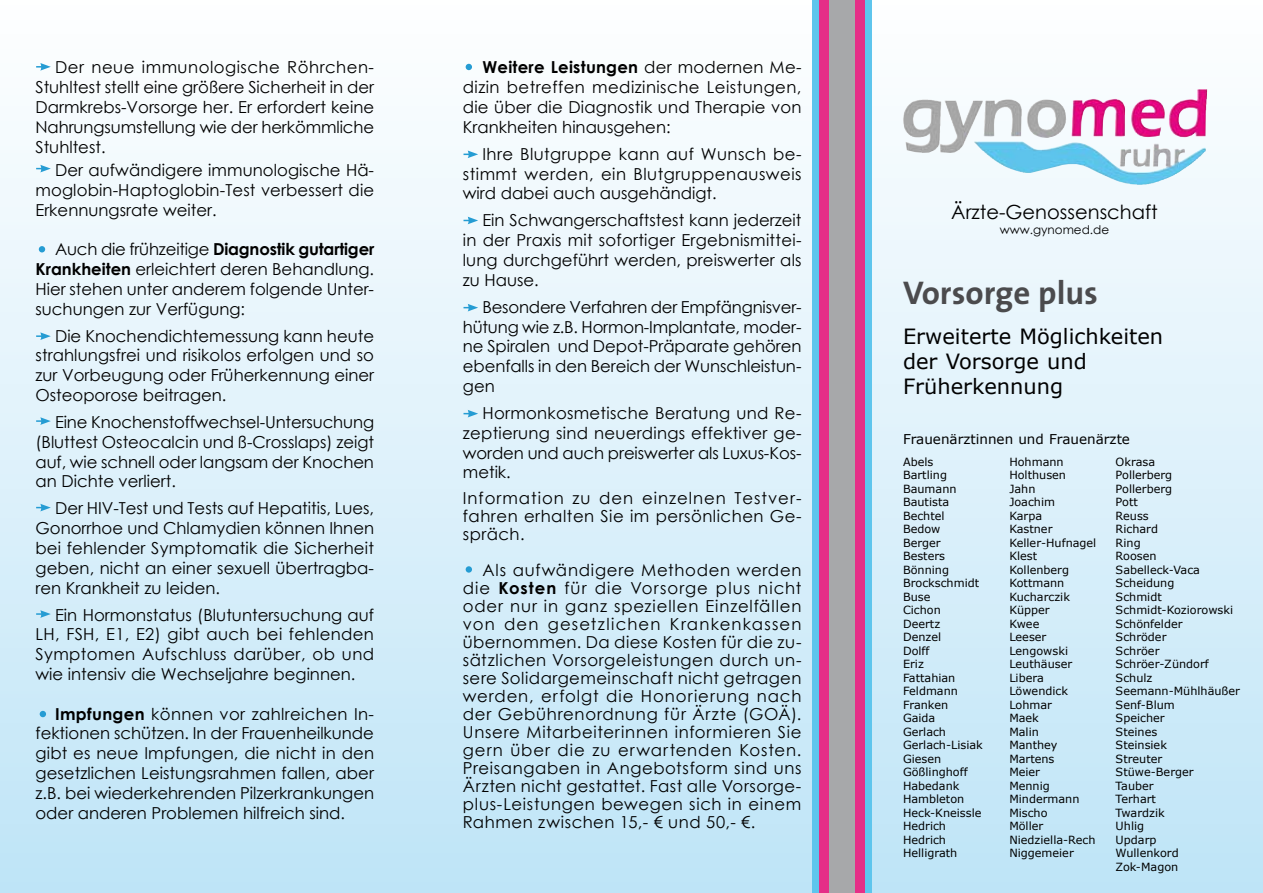
<style>
.page{position:relative;width:1263px;height:893px;background:#fff}
.page>*{position:absolute;margin:0;border:0;box-sizing:border-box;transform-origin:0 0}
.t1{font:700 33px "The Sans";color:#4b4b4d}
.t2{font:21px/25.2px "Verdana";color:#000}
.t3{font:19.5px "Century Gothic";color:#000}
.t4{font:16.5px/19.8px "Century Gothic";color:#000;text-align:justify}
.t5{font:13.5px "Verdana";color:#000}
.t6{font:12px "Century Gothic";color:#000}
.t7{font:11.25px/13.5px "Verdana";color:#000}
.s1{font-weight:700}
</style>
<div class="page">
<div style="left:0;top:0;width:1263px;height:893px;background:linear-gradient(to bottom,#fefeff,#bfe5f7)"></div>
<div style="left:829px;top:0;width:26px;height:893px;background:#a7a8aa"></div>
<div style="left:855px;top:0;width:10px;height:893px;background:#e52e87"></div>
<div style="left:819px;top:0;width:10px;height:893px;background:#e52e87"></div>
<div style="left:865px;top:0;width:7px;height:893px;background:#5ec5ed"></div>
<div style="left:812px;top:0;width:7px;height:893px;background:#5ec5ed"></div>
<img style="left:916px;top:89px;width:291px;height:64px">
<svg style="left:39px;top:246px;width:6px;height:6px"></svg>
<svg style="left:466px;top:64px;width:6px;height:6px"></svg>
<svg style="left:36px;top:63px;width:15px;height:8px"></svg>
<svg style="left:36px;top:165px;width:15px;height:7px"></svg>
<svg style="left:36px;top:332px;width:15px;height:8px"></svg>
<svg style="left:36px;top:417px;width:15px;height:8px"></svg>
<svg style="left:36px;top:504px;width:15px;height:7px"></svg>
<svg style="left:36px;top:610px;width:15px;height:8px"></svg>
<svg style="left:463px;top:150px;width:15px;height:8px"></svg>
<svg style="left:463px;top:217px;width:15px;height:7px"></svg>
<svg style="left:463px;top:304px;width:15px;height:7px"></svg>
<svg style="left:463px;top:410px;width:15px;height:7px"></svg>
<svg style="left:40px;top:711px;width:6px;height:6px"></svg>
<div style="left:466px;top:566px;width:6px;height:7px;background:#259cd3;border-radius:50%"></div>
<p class="t4" style="left:36px;top:57px;width:340px;text-indent:20px">Der neue immunologische Röhrchen-Stuhltest stellt eine größere Sicherheit in der Darmkrebs-Vorsorge her. Er erfordert keine Nahrungsumstellung wie der herkömmliche Stuhltest.</p>
<p class="t4" style="left:36px;top:160px;width:340px;text-indent:20px">Der aufwändigere immunologische Hä&shy;moglobin-Haptoglobin-Test verbessert die Erkennungsrate weiter.</p>
<p class="t4" style="left:36px;top:239px;width:340px;text-indent:20px">Auch die frühzeitige <span class="s1">Diagnostik gutartiger Krankheiten</span> erleichtert deren Behandlung.<br>Hier stehen unter anderem folgende Unter&shy;suchungen zur Verfügung:</p>
<p class="t4" style="left:36px;top:325px;width:340px;text-indent:20px">Die Knochendichtemessung kann heute strahlungsfrei und risikolos erfolgen und so zur Vorbeugung oder Früherkennung einer Osteoporose beitragen.</p>
<p class="t4" style="left:36px;top:412px;width:340px;text-indent:20px">Eine Knochenstoffwechsel-Untersuchung (Bluttest Osteocalcin und ß-Crosslaps) zeigt auf, wie schnell oder langsam der Knochen an Dichte verliert.</p>
<p class="t4" style="left:36px;top:498px;width:340px;text-indent:20px">Der HIV-Test und Tests auf Hepatitis, Lues, Gonorrhoe und Chlamydien können Ihnen bei fehlender Symptomatik die Sicherheit geben, nicht an einer sexuell übertragba&shy;ren Krankheit zu leiden.</p>
<p class="t4" style="left:36px;top:604px;width:340px;text-indent:20px">Ein Hormonstatus (Blutuntersuchung auf LH, FSH, E1, E2) gibt auch bei fehlenden Symptomen Aufschluss darüber, ob und wie intensiv die Wechseljahre beginnen.</p>
<p class="t4" style="left:36px;top:703px;width:340px;text-indent:20px"><span class="s1">Impfungen</span> können vor zahlreichen In&shy;fektionen schützen. In der Frauenheilkunde gibt es neue Impfungen, die nicht in den gesetzlichen Leistungsrahmen fallen, aber z.B. bei wiederkehrenden Pilzerkrankungen oder anderen Problemen hilfreich sind.</p>
<p class="t4" style="left:463px;top:57px;width:340px;text-indent:20px"><span class="s1">Weitere Leistungen</span> der modernen Me&shy;dizin betreffen medizinische Leistungen, die über die Diagnostik und Therapie von Krankheiten hinausgehen:</p>
<p class="t4" style="left:463px;top:144px;width:340px;text-indent:20px">Ihre Blutgruppe kann auf Wunsch be&shy;stimmt werden, ein Blutgruppenausweis wird dabei auch ausgehändigt.</p>
<p class="t4" style="left:463px;top:210px;width:340px;text-indent:20px">Ein Schwangerschaftstest kann jederzeit in der Praxis mit sofortiger Ergebnismittei&shy;lung durchgeführt werden, preiswerter als zu Hause.</p>
<p class="t4" style="left:463px;top:297px;width:340px;text-indent:20px">Besondere Verfahren der Empfängnisver&shy;hütung wie z.B. Hormon-Implantate, moder&shy;ne Spiralen und Depot-Präparate gehören ebenfalls in den Bereich der Wunschleistun&shy;gen</p>
<p class="t4" style="left:463px;top:403px;width:340px;text-indent:20px">Hormonkosmetische Beratung und Re&shy;zeptierung sind neuerdings effektiver ge&shy;worden und auch preiswerter als Luxus-Kos&shy;metik.</p>
<p class="t4" style="left:463px;top:489px;width:340px;line-height:18px">Information zu den einzelnen Testver&shy;fahren erhalten Sie im persönlichen Ge&shy;spräch.</p>
<p class="t4" style="left:463px;top:561px;width:340px;line-height:18px;text-indent:20px">Als aufwändigere Methoden werden die <span class="s1">Kosten</span> für die Vorsorge plus nicht oder nur in ganz speziellen Einzelfällen von den gesetzlichen Krankenkassen übernommen. Da diese Kosten für die zu&shy;sätzlichen Vorsorgeleistungen durch un&shy;sere Solidargemeinschaft nicht getragen werden, erfolgt die Honorierung nach der Gebührenordnung für Ärzte (GOÄ).<br>Unsere Mitarbeiterinnen informieren Sie gern über die zu erwartenden Kosten.<br>Preisangaben in Angebotsform sind uns Ärzten nicht gestattet. Fast alle Vorsorge&shy;plus-Leistungen bewegen sich in einem Rahmen zwischen 15,- € und 50,- €.</p>
<p class="t3" style="left:951px;top:198px;width:208px">Ärzte-Genossenschaft</p>
<p class="t6" style="left:1000px;top:221px;width:111px">www.gynomed.de</p>
<h1 class="t1" style="left:903px;top:265px;width:196px">Vorsorge plus</h1>
<p class="t2" style="left:903px;top:323px;width:262px">Erweiterte Möglichkeiten der Vorsorge und<br>Früherkennung</p>
<p class="t5" style="left:903px;top:431px;width:228px">Frauenärztinnen und Frauenärzte</p>
<p class="t7" style="left:903px;top:455px;width:81px">Abels<br>Bartling<br>Baumann<br>Bautista<br>Bechtel<br>Bedow<br>Berger<br>Besters<br>Bönning<br>Brockschmidt<br>Buse<br>Cichon<br>Deertz<br>Denzel<br>Dolff<br>Eriz<br>Fattahian<br>Feldmann<br>Franken<br>Gaida<br>Gerlach<br>Gerlach-Lisiak<br>Giesen<br>Gößlinghoff<br>Habedank<br>Hambleton<br>Heck-Kneissle<br>Hedrich<br>Hedrich<br>Helligrath</p>
<p class="t7" style="left:1009px;top:455px;width:88px">Hohmann<br>Holthusen<br>Jahn<br>Joachim<br>Karpa<br>Kastner<br>Keller-Hufnagel<br>Klest<br>Kollenberg<br>Kottmann<br>Kucharczik<br>Küpper<br>Kwee<br>Leeser<br>Lengowski<br>Leuthäuser<br>Libera<br>Löwendick<br>Lohmar<br>Maek<br>Malin<br>Manthey<br>Martens<br>Meier<br>Mennig<br>Mindermann<br>Mischo<br>Möller<br>Niedziella-Rech<br>Niggemeier</p>
<p class="t7" style="left:1116px;top:455px;width:126px">Okrasa<br>Pollerberg<br>Pollerberg<br>Pott<br>Reuss<br>Richard<br>Ring<br>Roosen<br>Sabelleck-Vaca<br>Scheidung<br>Schmidt<br>Schmidt-Koziorowski<br>Schönfelder<br>Schröder<br>Schröer<br>Schröer-Zündorf<br>Schulz<br>Seemann-Mühlhäußer<br>Senf-Blum<br>Speicher<br>Steines<br>Steinsiek<br>Streuter<br>Stüwe-Berger<br>Tauber<br>Terhart<br>Twardzik<br>Uhlig<br>Updarp<br>Wullenkord<br>Zok-Magon</p>
</div>
